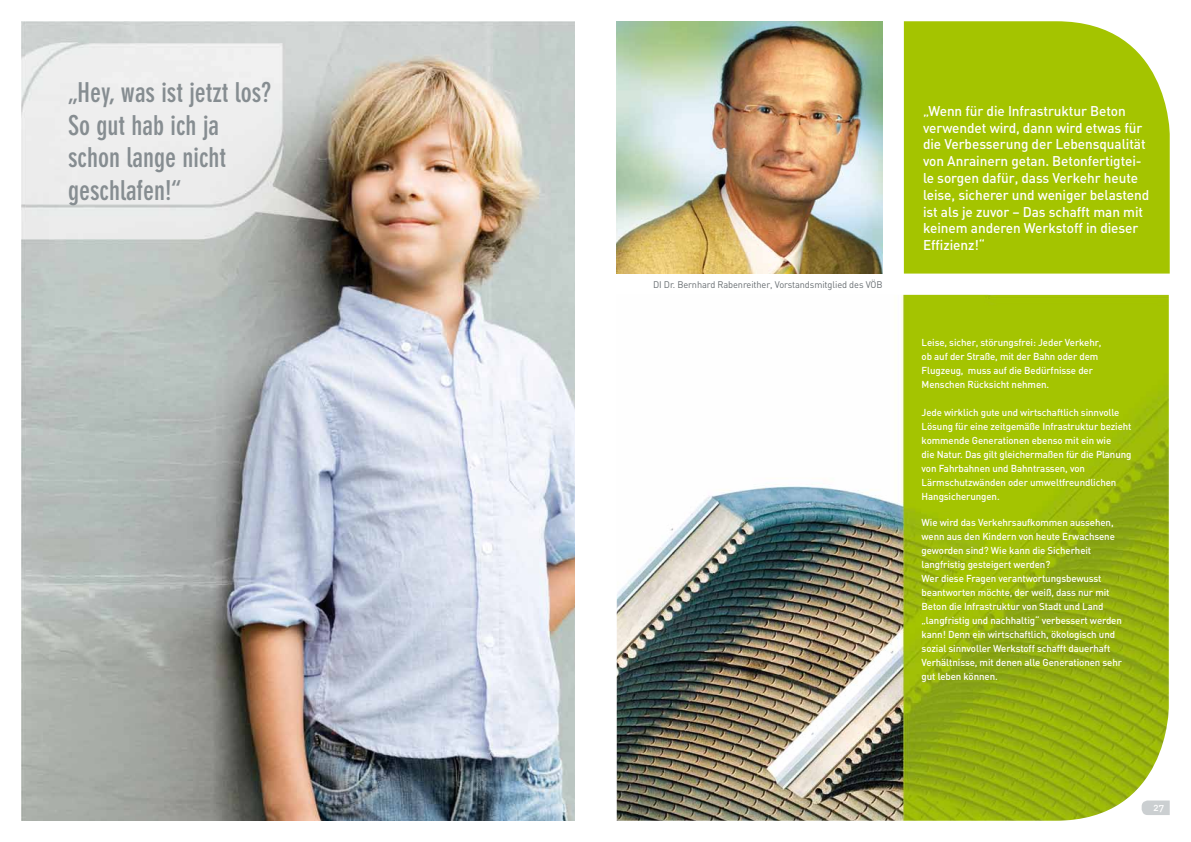
<style>
.page{position:relative;width:1191px;height:842px;background:#fff}
.page>*{position:absolute;margin:0;border:0;box-sizing:border-box;transform-origin:0 0}
.t1{font:700 condensed 27px/32.4px "DIN Neuzeit Grotesk";color:#868d91}
.t2{font:14px/16.8px "DIN Medium Alternate";letter-spacing:-.005em;color:#fff}
.t3{font:500 10px/14px "DIN";letter-spacing:-.01em;color:#fff}
.t4{font:10px "DIN Medium Alternate";color:#fff}
.t5{font:9.5px "DIN";letter-spacing:-.01em;color:#676d71}
</style>
<div class="page">
<img style="left:21px;top:21px;width:553px;height:800px">
<img style="left:617px;top:295px;width:551px;height:526px">
<img style="left:617px;top:21px;width:265px;height:253px">
<div style="left:904px;top:21px;width:265px;height:253px;background:#a4c400"></div>
<svg style="left:1141px;top:800px;width:28px;height:15px"></svg>
<h1 class="t1" style="left:68px;top:77px;width:204px">„Hey, was ist jetzt los?<br>So gut hab ich ja schon lange nicht geschlafen!“</h1>
<p class="t5" style="left:653px;top:279px;width:231px">DI Dr. Bernhard Rabenreither, Vorstandsmitglied des VÖB</p>
<p class="t2" style="left:923px;top:102px;width:228px">„Wenn für die Infrastruktur Beton verwendet wird, dann wird etwas für die Verbesserung der Lebensqualität von Anrainern getan. Betonfertigtei&shy;le sorgen dafür, dass Verkehr heute leise, sicherer und weniger belastend ist als je zuvor – Das schafft man mit keinem anderen Werkstoff in dieser Effizienz!“</p>
<p class="t3" style="left:921px;top:335px;width:181px">Leise, sicher, störungsfrei: Jeder Verkehr, ob auf der Straße, mit der Bahn oder dem Flugzeug, muss auf die Bedürfnisse der Menschen Rücksicht nehmen.</p>
<p class="t3" style="left:921px;top:405px;width:211px">Jede wirklich gute und wirtschaftlich sinnvolle Lösung für eine zeitgemäße Infrastruktur bezieht kommende Generationen ebenso mit ein wie<br>die Natur. Das gilt gleichermaßen für die Planung von Fahrbahnen und Bahntrassen, von Lärmschutzwänden oder umweltfreundlichen Hangsicherungen.</p>
<p class="t3" style="left:921px;top:515px;width:202px">Wie wird das Verkehrsaufkommen aussehen, wenn aus den Kindern von heute Erwachsene geworden sind? Wie kann die Sicherheit langfristig gesteigert werden?<br>Wer diese Fragen verantwortungsbewusst beantworten möchte, der weiß, dass nur mit Beton die Infrastruktur von Stadt und Land „langfristig und nachhaltig“ verbessert werden kann! Denn ein wirtschaftlich, ökologisch und sozial sinnvoller Werkstoff schafft dauerhaft Verhältnisse, mit denen alle Generationen sehr gut leben können.</p>
<p class="t4" style="left:1153px;top:800px;width:12px">27</p>
</div>
